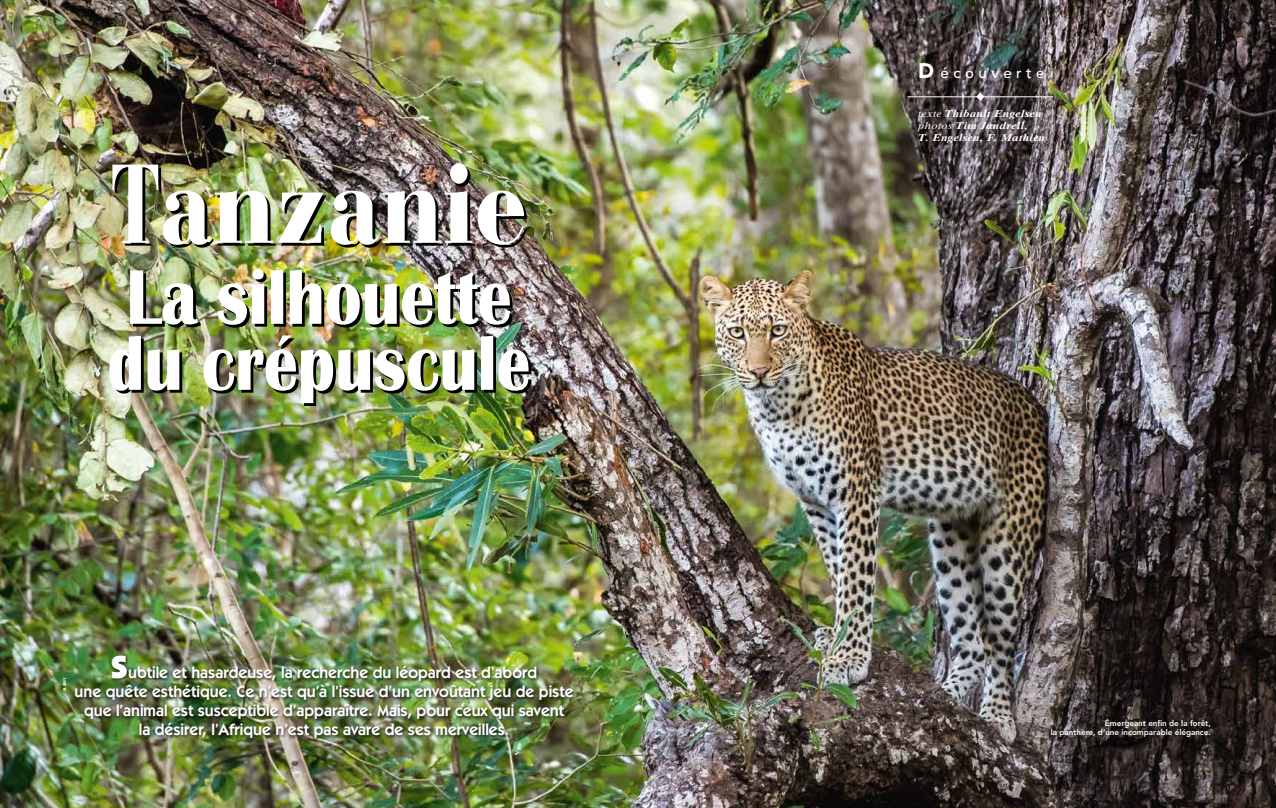
<style>
.page{position:relative;width:1276px;height:808px;background:#fff}
.page>*{position:absolute;margin:0;border:0;box-sizing:border-box;transform-origin:0 0}
.t1{font:900 111px "Bauer Bodoni Std";color:#fff;scale:.85 1}
.t2{font:700 80px/66px "Britannic";color:#fff;scale:.85 1}
.t3{font:600 16.5px/19px "ITC Kabel Std";color:#fff;text-align:center}
.t4{font:500 15px "Avenir LT Std";color:#fff}
.t5{font:italic 700 10px/12px "Times Ten LT Std";letter-spacing:.02em;color:#fff;scale:1.15 1}
.t6{font:800 8px/9.6px "Avenir LT Std";color:#fff;text-align:right}
.t7{font:700 4px "Helvetica Neue";letter-spacing:-.005em;color:#fff}
.s1{font-weight:700;font-stretch:condensed}
.s2{font-weight:900;font-size:31.9px}
.s3{font-weight:900;font-size:21px}
.s4{font-weight:400}
</style>
<div class="page">
<img style="left:0;top:1px;width:1275px;height:807px">
<div style="left:73px;top:654px;width:504px;height:88px;background:#000;opacity:.75"></div>
<hr style="left:907px;top:97px;width:146px;height:1px;background:#fff">
<svg style="left:976px;top:93px;width:8px;height:8px"></svg>
<div style="left:1052px;top:720px;width:170px;height:29px;background:#000;opacity:.75"></div>
<h1 class="t1" style="left:111px;top:136px;width:491px"><span class="s1">T</span>anzanie</h1>
<h2 class="t2" style="left:107px;top:265px;width:499px">La silhouette du crépuscule</h2>
<p class="t7" style="left:62px;top:691px;width:16px;rotate:-90deg">ALAMY</p>
<p class="t3" style="left:75px;top:663px;width:500px"><span class="s2">S</span>ubtile et hasardeuse, la recherche du léopard est d’abord<br>une quête esthétique. Ce n’est qu’à l’issue d’un envoûtant jeu de piste que l’animal est susceptible d’apparaître. Mais, pour ceux qui savent<br>la désirer, l’Afrique n’est pas avare de ses merveilles.</p>
<p class="t4" style="left:918px;top:64px;width:128px"><span class="s3">D</span> é c o u v e r t e</p>
<p class="t5" style="left:918px;top:108px;width:112px"><span class="s4">texte</span> Thibault Engelsen <span class="s4">photos</span> Tim Jandrell,<br>T. Engelsen, F. Mathieu</p>
<p class="t6" style="left:1050px;top:718px;width:162px">Émergeant enfin de la forêt,<br>la panthère, d’une incomparable élégance.</p>
</div>
